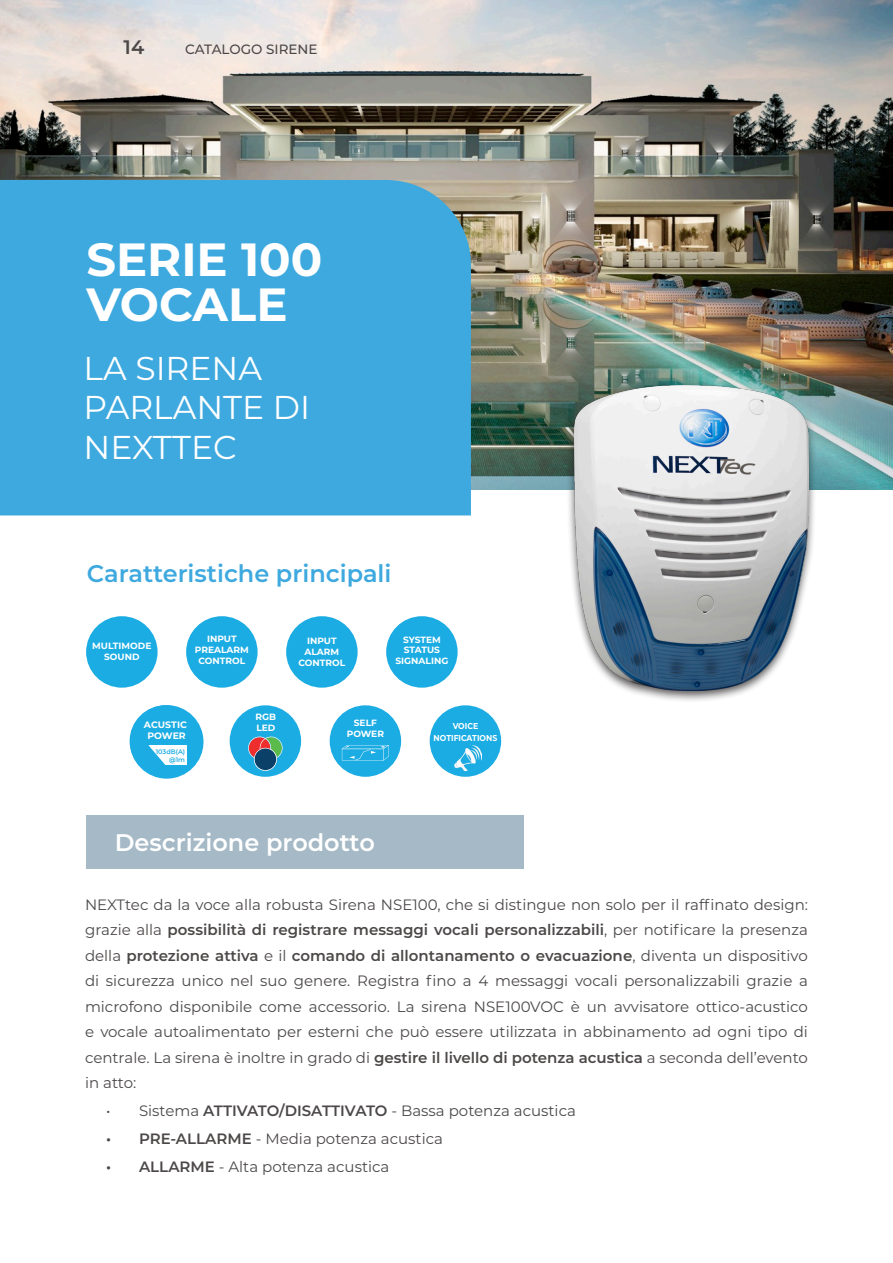
<style>
.page{position:relative;width:893px;height:1263px;background:#fff}
.page>*{position:absolute;margin:0;border:0;box-sizing:border-box;transform-origin:0 0}
.t1{font:700 46.5px/45px "Montserrat";color:#fff}
.t2{font:33px/39.6px "Montserrat";color:#fff}
.t3{font:600 24px "Montserrat";color:#3ea9df}
.t4{font:600 24px "Montserrat";color:#fff}
.t5{font:600 19.5px "Montserrat";color:#4c4848}
.t6{font:15px/25.5px "Montserrat";color:#4c4848;text-align:justify}
.t7{font:500 13.5px "Montserrat";color:#4c4848}
.t8{font:700 9.3px/11.2px "Montserrat";color:#fff;text-align:center}
.t9{font:700 9px/10.9px "Montserrat";color:#fff;text-align:center}
.t10{font:700 8.55px/12.1px "Montserrat";color:#fff;text-align:center;scale:.9 1}
.t11{font:600 6.45px/8.2px "Montserrat";color:#1bace3;text-align:right}
.t12{font:600 6.3px/8.1px "Montserrat";color:#1bace3;text-align:right}
.s1{font-weight:600}
</style>
<div class="page">
<div style="left:86px;top:815px;width:438px;height:53px;background:#a5b9c6"></div>
<img style="left:0;top:0;width:893px;height:489px">
<div style="left:0;top:180px;width:471px;height:335px;background:#3ea9df"></div>
<div style="left:86px;top:616px;width:72px;height:72px;background:#1bace3;border-radius:50%"></div>
<div style="left:186px;top:616px;width:72px;height:72px;background:#1bace3;border-radius:50%"></div>
<div style="left:286px;top:616px;width:72px;height:72px;background:#1bace3;border-radius:50%"></div>
<div style="left:386px;top:616px;width:72px;height:72px;background:#1bace3;border-radius:50%"></div>
<div style="left:230px;top:705px;width:71px;height:72px;background:#1bace3;border-radius:50%"></div>
<div style="left:330px;top:705px;width:71px;height:72px;background:#1bace3;border-radius:50%"></div>
<div style="left:430px;top:705px;width:71px;height:72px;background:#1bace3;border-radius:50%"></div>
<svg style="left:342px;top:745px;width:47px;height:15px"></svg>
<svg style="left:248px;top:736px;width:35px;height:35px"></svg>
<img style="left:455px;top:746px;width:26px;height:25px">
<div style="left:566px;top:382px;width:251px;height:320px;background:#231f20;opacity:.75"></div>
<img style="left:574px;top:386px;width:234px;height:304px">
<div style="left:130px;top:705px;width:73px;height:74px;background:#1bace3;border-radius:50%"></div>
<div style="left:148px;top:745px;width:39px;height:20px;background:#fff"></div>
<svg style="left:148px;top:745px;width:18px;height:20px"></svg>
<p class="t5" style="left:124px;top:33px;width:22px">14</p>
<p class="t7" style="left:185px;top:40px;width:134px">CATALOGO SIRENE</p>
<p class="t1" style="left:86px;top:235px;width:238px">SERIE 100<br>VOCALE</p>
<p class="t2" style="left:84px;top:347px;width:228px">LA SIRENA<br>PARLANTE DI<br>NEXTTEC</p>
<p class="t3" style="left:87px;top:556px;width:306px">Caratteristiche principali</p>
<p class="t9" style="left:92px;top:640px;width:61px">MULTIMODE<br>SOUND</p>
<p class="t9" style="left:195px;top:633px;width:56px">INPUT<br>PREALARM<br>CONTROL</p>
<p class="t9" style="left:298px;top:635px;width:48px">INPUT<br>ALARM<br>CONTROL</p>
<p class="t9" style="left:395px;top:633px;width:54px">SYSTEM<br>STATUS<br>SIGNALING</p>
<p class="t9" style="left:143px;top:719px;width:43px">ACUSTIC</p>
<p class="t8" style="left:144px;top:719px;width:45px">ACUSTIC<br>POWER</p>
<p class="t11" style="left:156px;top:747px;width:31px">103dB(A) @1m</p>
<p class="t9" style="left:147px;top:730px;width:39px">POWER</p>
<p class="t12" style="left:155px;top:746px;width:30px">107dB(A) @1m</p>
<p class="t9" style="left:256px;top:711px;width:22px">RGB</p>
<p class="t9" style="left:256px;top:722px;width:21px">LED</p>
<p class="t9" style="left:347px;top:717px;width:39px">SELF<br>POWER</p>
<p class="t4" style="left:115px;top:825px;width:262px">Descrizione prodotto</p>
<p class="t10" style="left:434px;top:719px;width:72px">VOICE<br>NOTIFICATIONS</p>
<p class="t6" style="left:85px;top:891px;width:724px">NEXTtec da la voce alla robusta Sirena NSE100, che si distingue non solo per il raffinato design: grazie alla <span class="s1">possibilità di registrare messaggi vocali personalizzabili</span>, per notificare la presenza della <span class="s1">protezione attiva</span> e il <span class="s1">comando di allontanamento o evacuazione</span>, diventa un dispositivo di sicurezza unico nel suo genere. Registra fino a 4 messaggi vocali personalizzabili grazie a microfono disponibile come accessorio. La sirena NSE100VOC è un avvisatore ottico-acustico e vocale autoalimentato per esterni che può essere utilizzata in abbinamento ad ogni tipo di centrale. La sirena è inoltre in grado di <span class="s1">gestire il livello di potenza acustica</span> a seconda dell’evento in atto:</p>
<p class="t6" style="left:106px;top:1097px;width:471px">• Sistema <span class="s1">ATTIVATO/DISATTIVATO</span> - Bassa potenza acustica</p>
<p class="t6" style="left:106px;top:1125px;width:338px"><span class="s1">• PRE-ALLARME</span> - Media potenza acustica</p>
<p class="t6" style="left:106px;top:1153px;width:285px"><span class="s1">• ALLARME</span> - Alta potenza acustica</p>
</div>
